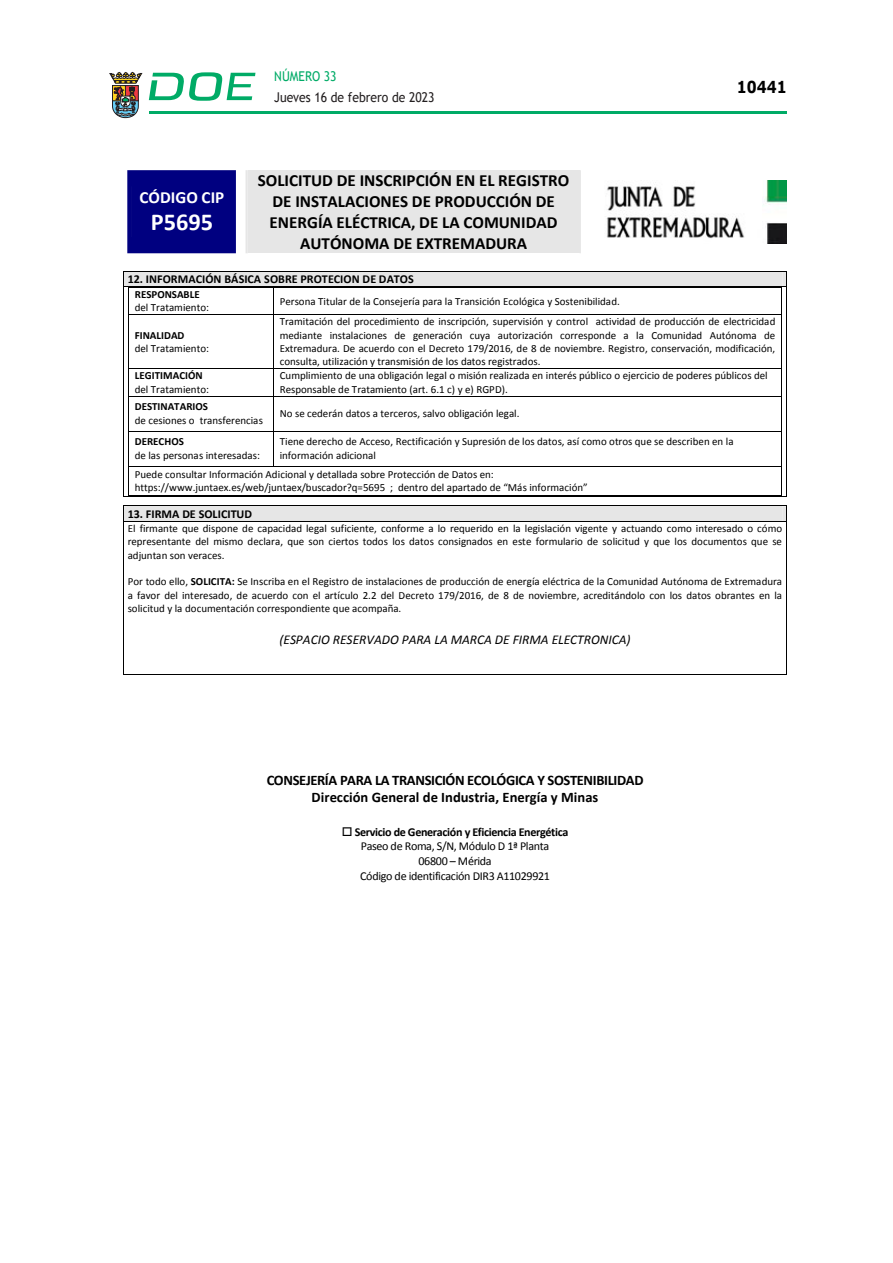
<style>
.page{position:relative;width:893px;height:1263px;background:#fff}
.page>*{position:absolute;margin:0;border:0;box-sizing:border-box;transform-origin:0 0}
.t1{font:700 24.3px "Calibri";color:#fff}
.t2{font:700 17.1px/20.7px "Calibri";color:#000;text-align:center}
.t3{font:700 17.1px "Calibri";color:#fff}
.t4{font:700 16.5px "Verdana";color:#000;scale:.85 1}
.t5{font:700 14.55px/17.9px "Calibri";letter-spacing:-.015em;color:#000;text-align:center}
.t6{font:13.5px "Trebuchet MS";color:#231f20;scale:.9 1}
.t7{font:13.5px "Trebuchet MS";color:#00ab67;scale:.9 1}
.t8{font:italic 13.35px "Calibri";color:#000}
.t9{font:12.15px "Calibri";letter-spacing:-.025em;color:#000}
.t10{font:700 12.15px "Calibri";color:#000}
.t11{font:700 12.15px "Calibri";letter-spacing:-.03em;color:#000}
.t12{font:10.95px/13.4px "Calibri";color:#000}
.s1{font-weight:700}
</style>
<div class="page">
<hr style="left:149px;top:111px;width:638px;height:3px;background:#00ab66">
<svg style="left:109px;top:72px;width:33px;height:46px"></svg>
<svg style="left:149px;top:72px;width:106px;height:29px"></svg>
<div style="left:127px;top:170px;width:109px;height:83px;background:#000080"></div>
<div style="left:132px;top:186px;width:100px;height:21px;background:#000080"></div>
<div style="left:132px;top:207px;width:100px;height:30px;background:#000080"></div>
<hr style="left:580px;top:170px;width:1px;height:83px;background:#e6e6e6">
<hr style="left:246px;top:170px;width:2px;height:83px;background:#e6e6e6">
<div style="left:248px;top:170px;width:332px;height:21px;background:#e6e6e6"></div>
<div style="left:248px;top:191px;width:332px;height:21px;background:#e6e6e6"></div>
<div style="left:248px;top:212px;width:332px;height:20px;background:#e6e6e6"></div>
<div style="left:248px;top:232px;width:332px;height:21px;background:#e6e6e6"></div>
<img style="left:606px;top:180px;width:180px;height:63px">
<div style="left:128px;top:272px;width:654px;height:14px;background:#e6e6e6"></div>
<hr style="left:124px;top:271px;width:662px;height:1px;background:#000">
<hr style="left:129px;top:287px;width:144px;height:1px;background:#000">
<hr style="left:274px;top:287px;width:508px;height:1px;background:#000">
<hr style="left:129px;top:314px;width:144px;height:1px;background:#000">
<svg style="left:273px;top:287px;width:1px;height:28px"></svg>
<hr style="left:274px;top:314px;width:508px;height:1px;background:#000">
<hr style="left:128px;top:315px;width:1px;height:53px;background:#000">
<hr style="left:273px;top:315px;width:1px;height:53px;background:#000">
<hr style="left:782px;top:315px;width:1px;height:53px;background:#000">
<hr style="left:129px;top:368px;width:144px;height:1px;background:#000">
<hr style="left:274px;top:368px;width:508px;height:1px;background:#000">
<svg style="left:128px;top:368px;width:1px;height:28px"></svg>
<hr style="left:129px;top:396px;width:144px;height:1px;background:#000">
<svg style="left:273px;top:368px;width:1px;height:28px"></svg>
<hr style="left:274px;top:396px;width:508px;height:1px;background:#000">
<hr style="left:128px;top:396px;width:1px;height:35px;background:#000">
<hr style="left:273px;top:396px;width:1px;height:35px;background:#000">
<hr style="left:782px;top:396px;width:1px;height:35px;background:#000">
<hr style="left:129px;top:431px;width:144px;height:1px;background:#000">
<hr style="left:274px;top:431px;width:508px;height:1px;background:#000">
<hr style="left:128px;top:431px;width:1px;height:35px;background:#000">
<hr style="left:273px;top:431px;width:1px;height:35px;background:#000">
<hr style="left:782px;top:431px;width:1px;height:35px;background:#000">
<hr style="left:129px;top:466px;width:144px;height:1px;background:#000">
<hr style="left:274px;top:466px;width:508px;height:1px;background:#000">
<hr style="left:129px;top:495px;width:653px;height:1px;background:#000">
<svg style="left:123px;top:271px;width:6px;height:44px"></svg>
<hr style="left:124px;top:286px;width:662px;height:1px;background:#000">
<svg style="left:782px;top:271px;width:5px;height:16px"></svg>
<hr style="left:123px;top:287px;width:1px;height:209px;background:#000">
<svg style="left:123px;top:466px;width:6px;height:31px"></svg>
<hr style="left:124px;top:496px;width:662px;height:1px;background:#000">
<hr style="left:786px;top:287px;width:1px;height:209px;background:#000">
<hr style="left:782px;top:506px;width:4px;height:15px;background:#e6e6e6">
<hr style="left:124px;top:506px;width:4px;height:15px;background:#e6e6e6">
<div style="left:128px;top:506px;width:654px;height:15px;background:#e6e6e6"></div>
<hr style="left:124px;top:505px;width:662px;height:1px;background:#000">
<svg style="left:123px;top:505px;width:1px;height:16px"></svg>
<hr style="left:124px;top:521px;width:662px;height:1px;background:#000">
<svg style="left:786px;top:505px;width:1px;height:16px"></svg>
<hr style="left:123px;top:521px;width:1px;height:153px;background:#000">
<hr style="left:124px;top:674px;width:662px;height:1px;background:#000">
<hr style="left:786px;top:521px;width:1px;height:153px;background:#000">
<p class="t7" style="left:274px;top:67px;width:71px">NÚMERO 33</p>
<p class="t6" style="left:274px;top:88px;width:180px">Jueves 16 de febrero de 2023</p>
<h3 class="t4" style="left:737px;top:75px;width:60px">10441</h3>
<p class="t2" style="left:258px;top:170px;width:313px">SOLICITUD DE INSCRIPCIÓN EN EL REGISTRO DE INSTALACIONES DE PRODUCCIÓN DE ENERGÍA ELÉCTRICA, DE LA COMUNIDAD AUTÓNOMA DE EXTREMADURA</p>
<p class="t10" style="left:128px;top:271px;width:288px">12. INFORMACIÓN BÁSICA SOBRE PROTECION DE DATOS</p>
<p class="t12" style="left:135px;top:288px;width:76px"><span class="s1">RESPONSABLE </span>del Tratamiento:</p>
<p class="t12" style="left:280px;top:294px;width:341px">Persona Titular de la Consejería para la Transición Ecológica y Sostenibilidad.</p>
<p class="t12" style="left:135px;top:328px;width:76px"><span class="s1">FINALIDAD<br></span>del Tratamiento:</p>
<p class="t3" style="left:140px;top:186px;width:86px">CÓDIGO CIP</p>
<p class="t1" style="left:151px;top:207px;width:64px">P5695</p>
<p class="t12" style="left:280px;top:315px;width:497px;text-align:justify">Tramitación del procedimiento de inscripción, supervisión y control actividad de producción de electricidad mediante instalaciones de generación cuya autorización corresponde a la Comunidad Autónoma de Extremadura. De acuerdo con el Decreto 179/2016, de 8 de noviembre. Registro, conservación, modificación, consulta, utilización y transmisión de los datos registrados.</p>
<p class="t12" style="left:135px;top:369px;width:76px"><span class="s1">LEGITIMACIÓN </span>del Tratamiento:</p>
<p class="t12" style="left:280px;top:369px;width:489px">Cumplimiento de una obligación legal o misión realizada en interés público o ejercicio de poderes públicos del<br>Responsable de Tratamiento (art. 6.1 c) y e) RGPD).</p>
<p class="t12" style="left:135px;top:400px;width:130px"><span class="s1">DESTINATARIOS<br></span>de cesiones o transferencias</p>
<p class="t12" style="left:280px;top:407px;width:241px">No se cederán datos a terceros, salvo obligación legal.</p>
<p class="t12" style="left:135px;top:435px;width:127px"><span class="s1">DERECHOS<br></span>de las personas interesadas:</p>
<p class="t12" style="left:280px;top:435px;width:455px">Tiene derecho de Acceso, Rectificación y Supresión de los datos, así como otros que se describen en la información adicional</p>
<p class="t12" style="left:135px;top:468px;width:454px">Puede consultar Información Adicional y detallada sobre Protección de Datos en: https://www.juntaex.es/web/juntaex/buscador?q=5695 ; dentro del apartado de “Más información”</p>
<p class="t10" style="left:128px;top:506px;width:126px">13. FIRMA DE SOLICITUD</p>
<p class="t12" style="left:128px;top:522px;width:656px;text-align:justify">El firmante que dispone de capacidad legal suficiente, conforme a lo requerido en la legislación vigente y actuando como interesado o cómo representante del mismo declara, que son ciertos todos los datos consignados en este formulario de solicitud y que los documentos que se adjuntan son veraces.</p>
<p class="t12" style="left:128px;top:575px;width:656px;text-align:justify">Por todo ello, <span class="s1">SOLICITA:</span> Se Inscriba en el Registro de instalaciones de producción de energía eléctrica de la Comunidad Autónoma de Extremadura a favor del interesado, de acuerdo con el artículo 2.2 del Decreto 179/2016, de 8 de noviembre, acreditándolo con los datos obrantes en la solicitud y la documentación correspondiente que acompaña.</p>
<p class="t8" style="left:279px;top:630px;width:353px">(ESPACIO RESERVADO PARA LA MARCA DE FIRMA ELECTRONICA)</p>
<p class="t5" style="left:267px;top:771px;width:378px">CONSEJERÍA PARA LA TRANSICIÓN ECOLÓGICA Y SOSTENIBILIDAD<br>Dirección General de Industria, Energía y Minas</p>
<p class="t11" style="left:355px;top:824px;width:215px">Servicio de Generación y Eficiencia Energética</p>
<p class="t9" style="left:361px;top:839px;width:190px">Paseo de Roma, S/N, Módulo D 1ª Planta</p>
<p class="t9" style="left:419px;top:853px;width:75px">06800 – Mérida</p>
<p class="t9" style="left:360px;top:868px;width:191px">Código de identificación DIR3 A11029921</p>
</div>
